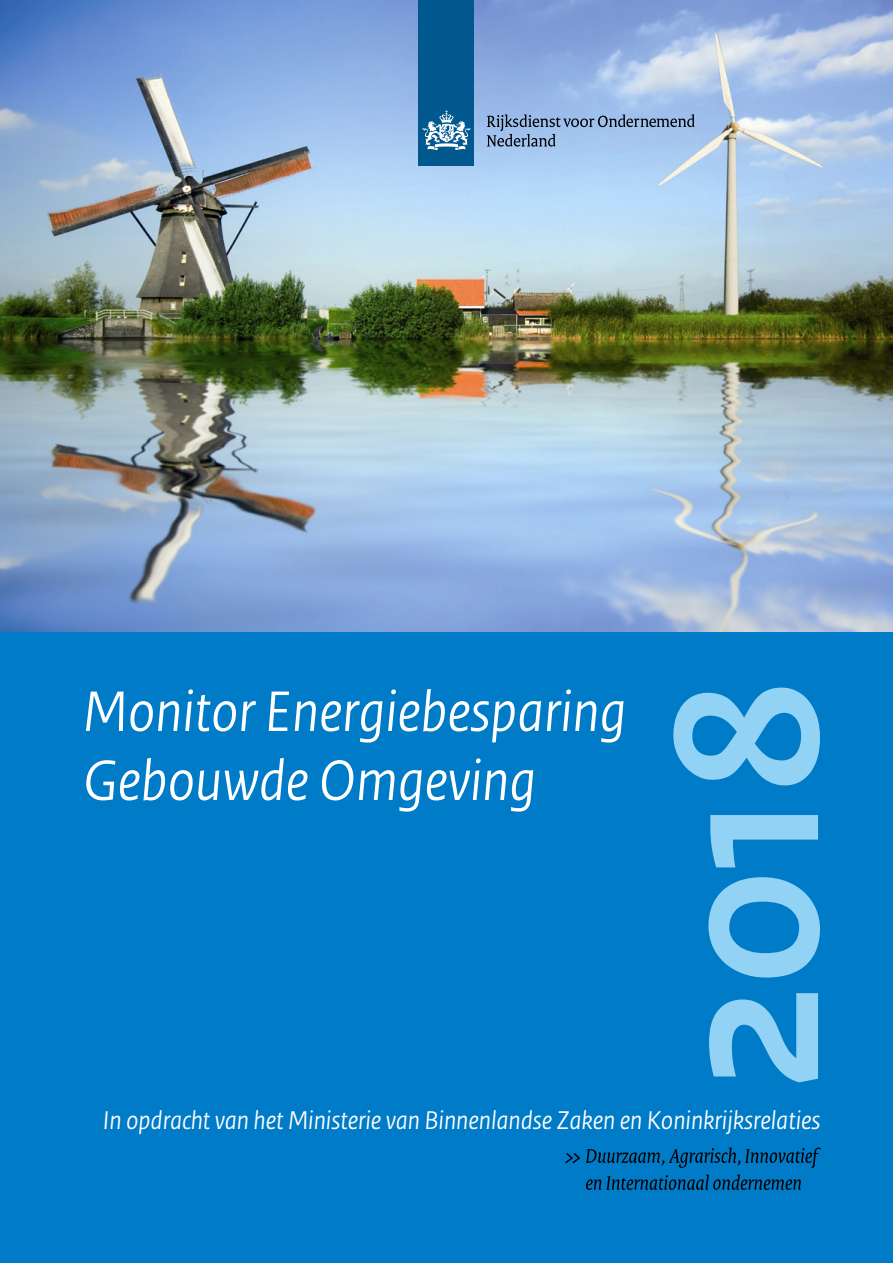
<style>
.page{position:relative;width:893px;height:1263px;background:#fff}
.page>*{position:absolute;margin:0;border:0;box-sizing:border-box;transform-origin:0 0}
.t1{font:700 217.5px "Rijksoverheid Sans Heading TT";color:#92d2f4}
._01_RVO_Titel_diap{font:italic 60px/69px "Rijksoverheid Sans Heading";color:#fff}
._02_RVO_Subtitel_dia{font:italic 27px "Rijksoverheid Sans Heading";color:#fff}
</style>
<div class="page">
<div style="left:0;top:631px;width:893px;height:632px;background:#007bc7"></div>
<img style="left:0;top:0;width:893px;height:631px">
<svg style="left:565px;top:1153px;width:15px;height:10px"></svg>
<svg style="left:586px;top:1174px;width:215px;height:16px"></svg>
<svg style="left:586px;top:1147px;width:235px;height:21px"></svg>
<div style="left:419px;top:0;width:55px;height:166px;background:#00588e"></div>
<svg style="left:423px;top:110px;width:47px;height:40px"></svg>
<svg style="left:487px;top:114px;width:208px;height:33px;background:#89a6cb"></svg>
<h1 class="_01_RVO_Titel_diap" style="left:83px;top:678px;width:545px">Monitor Energiebesparing<br>Gebouwde Omgeving</h1>
<p class="t1" style="left:625px;top:1090px;width:411px;rotate:-90deg">2018</p>
<p class="_02_RVO_Subtitel_dia" style="left:103px;top:1104px;width:719px">In opdracht van het Ministerie van Binnenlandse Zaken en Koninkrijksrelaties</p>
</div>
